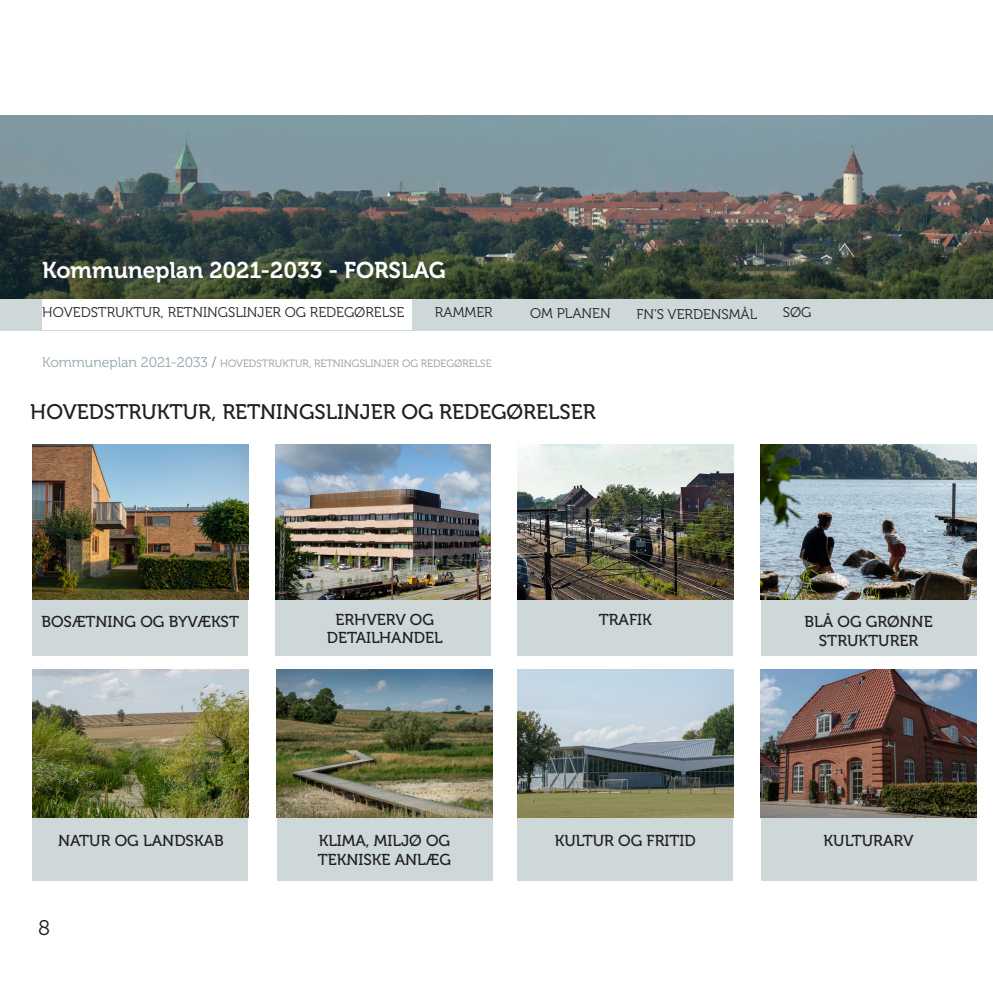
<style>
.page{position:relative;width:993px;height:993px;background:#fff}
.page>*{position:absolute;margin:0;border:0;box-sizing:border-box;transform-origin:0 0}
.t1{font:22.75px "Museo 700";color:#fff}
.t2{font:21px "Museo 500";color:#231f20}
.t3{font:21px "Museo 300";color:#fff}
.t4{font:21px "Museo 300";color:#231f20}
.t5{font:15.75px "Museo 500";color:#231f20}
.t6{font:14px "Museo 300";color:#231f20}
.t7{font:10.5px "Museo 300";color:#939598}
.s1{font-size:14px;color:#92a4ad}
.s2{font-size:14px;color:#808285}
</style>
<div class="page">
<div style="left:517px;top:668px;width:216px;height:211px;background:#cfd8d8"></div>
<div style="left:32px;top:668px;width:216px;height:211px;background:#cfd8d8"></div>
<div style="left:277px;top:668px;width:215px;height:211px;background:#cfd8d8"></div>
<div style="left:760px;top:668px;width:216px;height:211px;background:#cfd8d8"></div>
<div style="left:517px;top:444px;width:216px;height:211px;background:#cfd8d8"></div>
<div style="left:32px;top:444px;width:216px;height:211px;background:#cfd8d8"></div>
<div style="left:275px;top:444px;width:216px;height:211px;background:#cfd8d8"></div>
<div style="left:760px;top:444px;width:216px;height:211px;background:#cfd8d8"></div>
<img style="left:32px;top:444px;width:216px;height:155px">
<img style="left:275px;top:444px;width:216px;height:155px">
<img style="left:517px;top:444px;width:216px;height:155px">
<img style="left:760px;top:444px;width:216px;height:155px">
<img style="left:760px;top:668px;width:216px;height:149px">
<img style="left:517px;top:668px;width:216px;height:149px">
<img style="left:277px;top:668px;width:215px;height:149px">
<img style="left:32px;top:668px;width:216px;height:149px">
<div style="left:0;top:298px;width:992px;height:32px;background:#cfd8d8"></div>
<div style="left:42px;top:289px;width:370px;height:41px;background:#fff"></div>
<img style="left:0;top:115px;width:992px;height:183px">
<p class="t1" style="left:42px;top:257px;width:405px">Kommuneplan 2021-2033 - FORSLAG</p>
<p class="t3" style="left:43px;top:263px;width:324px">KOMMUNEPLAN 2021 - FORSLAG</p>
<p class="t6" style="left:42px;top:304px;width:363px">HOVEDSTRUKTUR, RETNINGSLINJER OG REDEGØRELSE</p>
<p class="t6" style="left:435px;top:305px;width:59px">RAMMER</p>
<p class="t6" style="left:530px;top:306px;width:82px">OM PLANEN</p>
<p class="t6" style="left:636px;top:306px;width:122px">FN’S VERDENSMÅL</p>
<p class="t6" style="left:782px;top:305px;width:30px">SØG</p>
<p class="t7" style="left:42px;top:357px;width:450px"><span class="s1">Kommuneplan 2021-2033</span> <span class="s2">/</span> HOVEDSTRUKTUR, RETNINGSLINJER OG REDEGØRELSE</p>
<p class="t2" style="left:30px;top:400px;width:566px">HOVEDSTRUKTUR, RETNINGSLINJER OG REDEGØRELSER</p>
<p class="t5" style="left:41px;top:612px;width:199px">BOSÆTNING OG BYVÆKST</p>
<p class="t5" style="left:598px;top:610px;width:55px">TRAFIK</p>
<p class="t5" style="left:804px;top:612px;width:130px">BLÅ OG GRØNNE</p>
<p class="t5" style="left:818px;top:631px;width:101px">STRUKTURER</p>
<p class="t5" style="left:335px;top:610px;width:100px">ERHVERV OG</p>
<p class="t5" style="left:327px;top:629px;width:117px">DETAILHANDEL</p>
<p class="t5" style="left:58px;top:831px;width:167px">NATUR OG LANDSKAB</p>
<h2 class="t4" style="left:38px;top:915px;width:13px">8</h2>
<p class="t5" style="left:318px;top:831px;width:133px">KLIMA, MILJØ OG</p>
<p class="t5" style="left:554px;top:831px;width:142px">KULTUR OG FRITID</p>
<p class="t5" style="left:823px;top:831px;width:92px">KULTURARV</p>
<p class="t5" style="left:318px;top:850px;width:135px">TEKNISKE ANLÆG</p>
</div>
